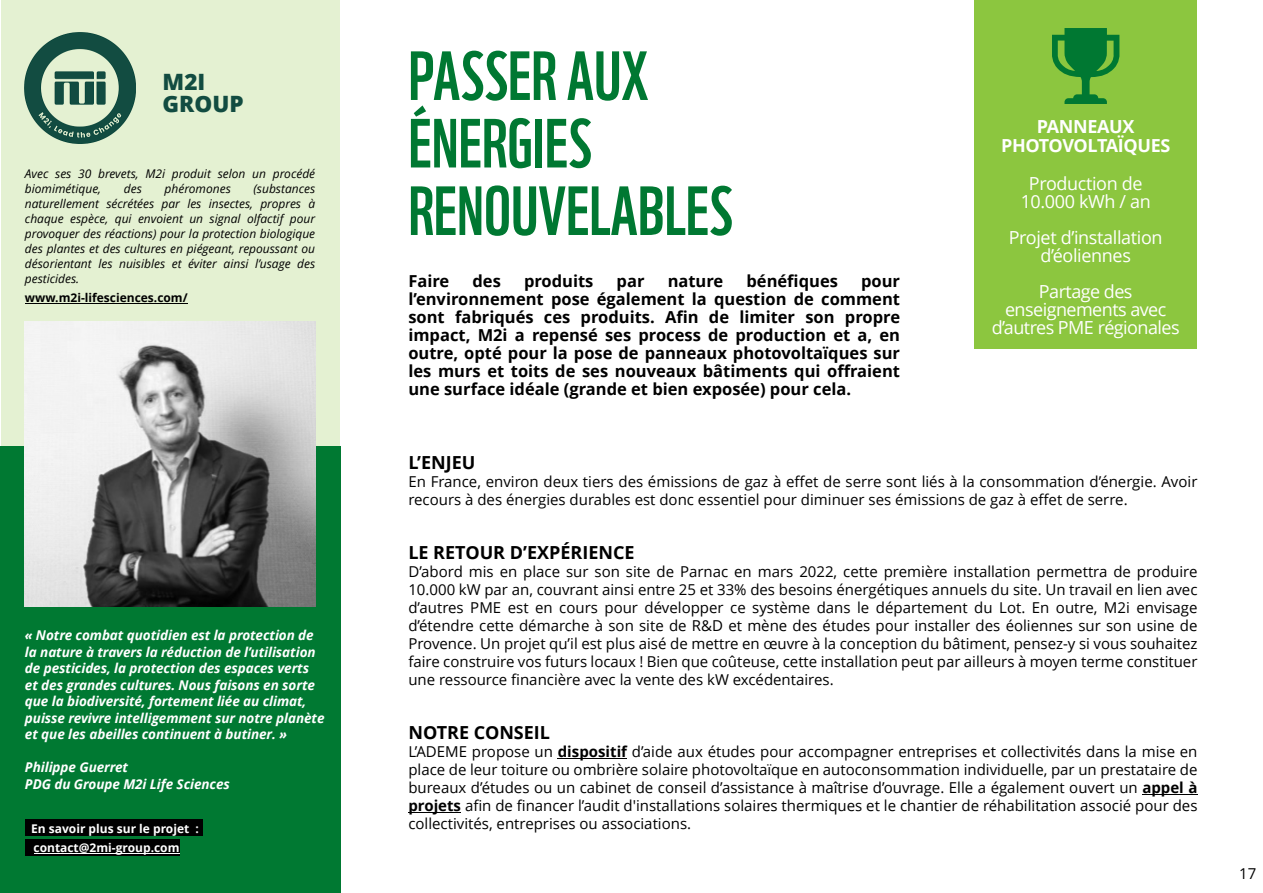
<style>
.page{position:relative;width:1263px;height:893px;background:#fff}
.page>*{position:absolute;margin:0;border:0;box-sizing:border-box;transform-origin:0 0}
.t1{font:67.5px/67.5px "WWF";color:#007832}
.t2{font:800 22.5px/22.5px "Open Sans";color:#124c41}
.t3{font:18px/18px "Open Sans";letter-spacing:-.03em;color:#fff;text-align:center}
.t4{font:700 18px "Open Sans";color:#000}
.t5{font:700 18px/19.5px "Open Sans";letter-spacing:-.02em;color:#fff;text-align:center}
.t6{font:700 16.5px/18px "Open Sans";color:#000;text-align:justify}
.t7{font:15px/18px "Open Sans";color:#000;text-align:justify}
.t8{font:italic 700 13.5px/16.5px "Open Sans";letter-spacing:-.005em;color:#fff}
.t9{font:italic 12px/15px "Open Sans";color:#000}
.t10{font:700 12px/19.5px "Open Sans";color:#fff}
.t11{font:700 12px "Open Sans";color:#000}
.s1{color:#f2f2f2}
.s2{font-weight:700}
</style>
<div class="page">
<div style="left:1px;top:0;width:339px;height:893px;background:#e4f1d2"></div>
<div style="left:0;top:446px;width:340px;height:447px;background:#007932"></div>
<div style="left:974px;top:0;width:223px;height:348px;background:#8cc63f"></div>
<img style="left:25px;top:32px;width:111px;height:112px">
<hr style="left:25px;top:303px;width:163px;height:1px;background:#000">
<hr style="left:558px;top:758px;width:69px;height:1px;background:#000">
<hr style="left:1142px;top:794px;width:55px;height:1px;background:#000">
<hr style="left:408px;top:812px;width:53px;height:1px;background:#000">
<div style="left:25px;top:820px;width:177px;height:16px;background:#000"></div>
<div style="left:25px;top:839px;width:154px;height:16px;background:#000"></div>
<hr style="left:34px;top:853px;width:145px;height:1px;background:#fff">
<img style="left:25px;top:322px;width:290px;height:284px">
<svg style="left:1052px;top:28px;width:67px;height:76px"></svg>
<h2 class="t2" style="left:163px;top:73px;width:83px">M2I<br>GROUP</h2>
<p class="t9" style="left:25px;top:167px;width:292px">Avec ses 30 brevets, M2i produit selon un procédé biomimétique,</p>
<p class="t9" style="left:124px;top:182px;width:19px">des</p>
<p class="t9" style="left:165px;top:182px;width:68px">phéromones</p>
<p class="t9" style="left:25px;top:182px;width:292px;text-align:justify;text-indent:229px">(substances naturellement sécrétées par les insectes, propres à chaque espèce, qui envoient un signal olfactif pour provoquer des réactions) pour la protection biologique des plantes et des cultures en piégeant, repoussant ou désorientant les nuisibles et éviter ainsi l’usage des pesticides.</p>
<p class="t11" style="left:25px;top:293px;width:164px">www.m2i-lifesciences.com/</p>
<p class="t8" style="left:25px;top:628px;width:301px">« Notre combat quotidien est la protection de la nature à travers la réduction de l’utilisation de pesticides, la protection des espaces verts et des grandes cultures. Nous faisons en sorte que la biodiversité, fortement liée au climat, puisse revivre intelligemment sur notre planète et que les abeilles continuent à butiner. »</p>
<p class="t8" style="left:25px;top:760px;width:206px">Philippe Guerret<br>PDG du Groupe M2i Life Sciences</p>
<p class="t10" style="left:31px;top:820px;width:169px">En savoir plus sur le projet <span class="s1">: </span>contact@2mi-group.com</p>
<h1 class="t1" style="left:408px;top:51px;width:326px">PASSER AUX<br>ÉNERGIES<br>RENOUVELABLES</h1>
<p class="t6" style="left:408px;top:274px;width:42px">Faire</p>
<p class="t6" style="left:472px;top:274px;width:30px">des</p>
<p class="t6" style="left:524px;top:274px;width:71px">produits</p>
<p class="t6" style="left:617px;top:274px;width:29px">par</p>
<p class="t6" style="left:668px;top:274px;width:57px">nature</p>
<p class="t6" style="left:746px;top:274px;width:93px">bénéfiques</p>
<p class="t6" style="left:408px;top:274px;width:493px;text-indent:453px">pour l’environnement pose également la question de comment sont fabriqués ces produits. Afin de limiter son propre impact, M2i a repensé ses process de production et a, en outre, opté pour la pose de panneaux photovoltaïques sur les murs et toits de ses nouveaux bâtiments qui offraient une surface idéale (grande et bien exposée) pour cela.</p>
<p class="t5" style="left:1001px;top:118px;width:171px">PANNEAUX<br>PHOTOVOLTAÏQUES</p>
<p class="t3" style="left:1021px;top:176px;width:132px">Production de<br>10.000 kWh / an</p>
<p class="t3" style="left:1009px;top:230px;width:155px">Projet d’installation d’éoliennes</p>
<p class="t3" style="left:992px;top:284px;width:190px">Partage des enseignements avec d’autres PME régionales</p>
<p class="t4" style="left:408px;top:455px;width:68px">L’ENJEU</p>
<p class="t7" style="left:408px;top:474px;width:790px">En France, environ deux tiers des émissions de gaz à effet de serre sont liés à la consommation d’énergie. Avoir recours à des énergies durables est donc essentiel pour diminuer ses émissions de gaz à effet de serre.</p>
<p class="t4" style="left:408px;top:545px;width:228px">LE RETOUR D’EXPÉRIENCE</p>
<p class="t7" style="left:408px;top:564px;width:791px">D’abord mis en place sur son site de Parnac en mars 2022, cette première installation permettra de produire 10.000 kW par an, couvrant ainsi entre 25 et 33% des besoins énergétiques annuels du site. Un travail en lien avec d’autres PME est en cours pour développer ce système dans le département du Lot. En outre, M2i envisage d’étendre cette démarche à son site de R&amp;D et mène des études pour installer des éoliennes sur son usine de Provence. Un projet qu’il est plus aisé de mettre en œuvre à la conception du bâtiment, pensez-y si vous souhaitez faire construire vos futurs locaux ! Bien que coûteuse, cette installation peut par ailleurs à moyen terme constituer une ressource financière avec la vente des kW excédentaires.</p>
<p class="t4" style="left:408px;top:725px;width:143px">NOTRE CONSEIL</p>
<p class="t7" style="left:408px;top:744px;width:791px">L’ADEME propose un <span class="s2">dispositif</span> d’aide aux études pour accompagner entreprises et collectivités dans la mise en place de leur toiture ou ombrière solaire photovoltaïque en autoconsommation individuelle, par un prestataire de bureaux d’études ou un cabinet de conseil d’assistance à maîtrise d’ouvrage. Elle a également ouvert un <span class="s2">appel à projets</span> afin de financer l’audit d'installations solaires thermiques et le chantier de réhabilitation associé pour des collectivités, entreprises ou associations.</p>
<p class="t7" style="left:1239px;top:866px;width:18px">17</p>
</div>
